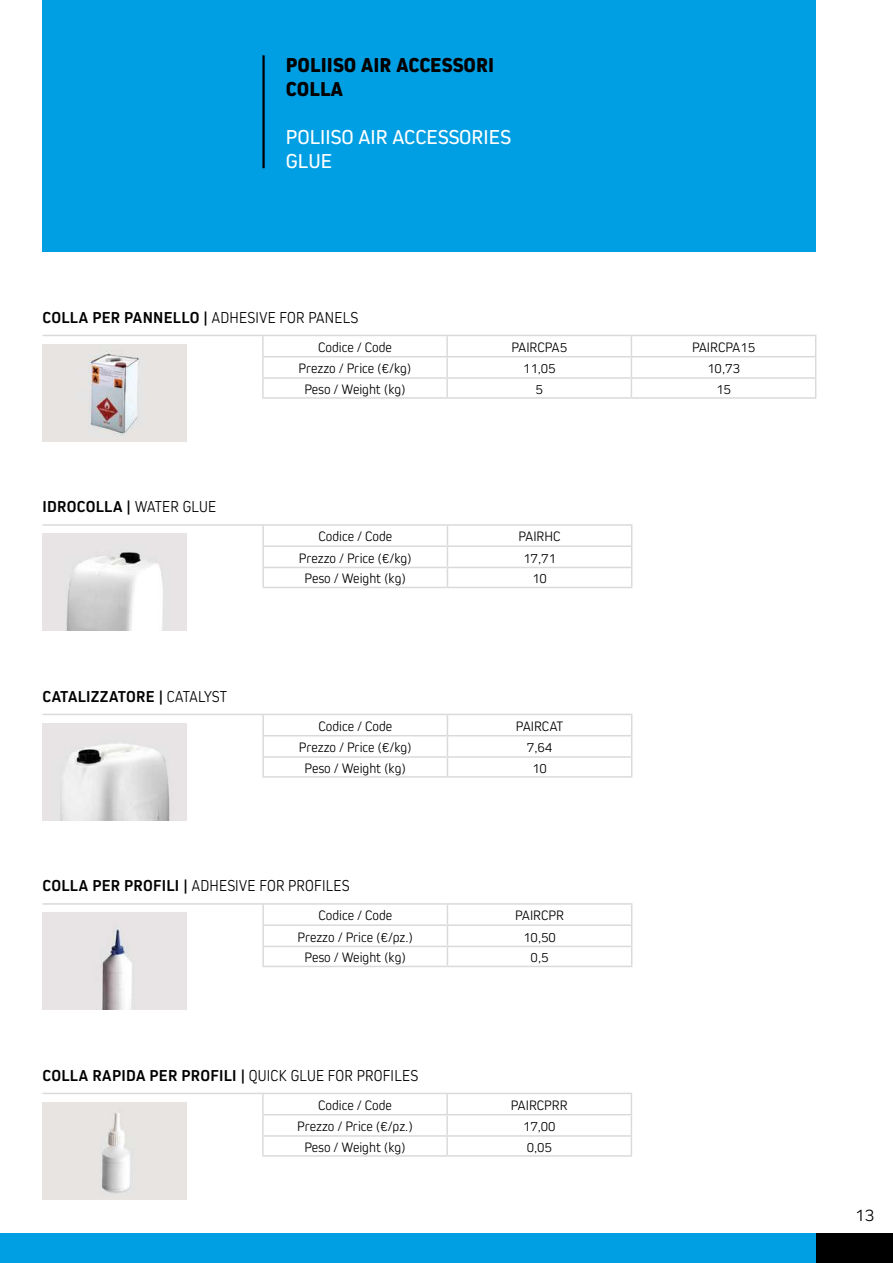
<style>
.page{position:relative;width:893px;height:1263px;background:#fff}
.page>*{position:absolute;margin:0;border:0;box-sizing:border-box;transform-origin:0 0}
.t1{font:21px/24px "Kiro";color:#fff}
.t2{font:800 21px/24px "Kiro";color:#000}
.t3{font:300 18px "Kiro";color:#000}
.t4{font:700 16.5px "Kiro";letter-spacing:.015em;color:#000}
.t5{font:300 16.5px "Kiro";letter-spacing:.015em;color:#000;scale:.91 1}
.t6{font:300 14.25px "Kiro";color:#000}
.s1{font-weight:300}
.s2{font-weight:700}
</style>
<div class="page">
<div style="left:43px;top:0;width:773px;height:252px;background:#009fe3"></div>
<div style="left:0;top:1233px;width:816px;height:30px;background:#009fe3"></div>
<div style="left:816px;top:1233px;width:77px;height:30px;background:#000"></div>
<hr style="left:262px;top:55px;width:3px;height:113px;background:#000">
<hr style="left:43px;top:335px;width:220px;height:1px;background:#dadada">
<hr style="left:43px;top:524px;width:220px;height:2px;background:#dadada">
<hr style="left:43px;top:714px;width:220px;height:1px;background:#dadada">
<hr style="left:43px;top:903px;width:220px;height:2px;background:#dadada">
<hr style="left:43px;top:1093px;width:220px;height:1px;background:#dadada">
<img style="left:43px;top:344px;width:144px;height:97px">
<img style="left:43px;top:534px;width:144px;height:97px">
<img style="left:43px;top:723px;width:144px;height:97px">
<img style="left:43px;top:913px;width:144px;height:97px">
<img style="left:43px;top:1102px;width:144px;height:97px">
<hr style="left:262px;top:336px;width:2px;height:20px;background:#dadada">
<hr style="left:446px;top:336px;width:2px;height:20px;background:#dadada">
<hr style="left:262px;top:357px;width:2px;height:20px;background:#dadada">
<hr style="left:446px;top:357px;width:2px;height:20px;background:#dadada">
<svg style="left:262px;top:379px;width:2px;height:18px"></svg>
<svg style="left:446px;top:379px;width:2px;height:18px"></svg>
<hr style="left:262px;top:335px;width:185px;height:1px;background:#dadada">
<hr style="left:447px;top:335px;width:184px;height:1px;background:#dadada">
<hr style="left:631px;top:335px;width:185px;height:1px;background:#dadada">
<hr style="left:262px;top:356px;width:185px;height:1px;background:#dadada">
<hr style="left:447px;top:356px;width:184px;height:1px;background:#dadada">
<hr style="left:631px;top:356px;width:185px;height:1px;background:#dadada">
<hr style="left:262px;top:377px;width:185px;height:2px;background:#dadada">
<hr style="left:447px;top:377px;width:184px;height:2px;background:#dadada">
<hr style="left:631px;top:377px;width:185px;height:2px;background:#dadada">
<hr style="left:262px;top:397px;width:185px;height:2px;background:#dadada">
<hr style="left:447px;top:397px;width:184px;height:2px;background:#dadada">
<hr style="left:631px;top:397px;width:185px;height:2px;background:#dadada">
<svg style="left:631px;top:336px;width:1px;height:61px"></svg>
<svg style="left:815px;top:336px;width:1px;height:61px"></svg>
<svg style="left:262px;top:526px;width:2px;height:19px"></svg>
<hr style="left:262px;top:547px;width:2px;height:20px;background:#dadada">
<svg style="left:262px;top:568px;width:2px;height:19px"></svg>
<svg style="left:447px;top:526px;width:1px;height:61px"></svg>
<hr style="left:262px;top:524px;width:185px;height:2px;background:#dadada">
<hr style="left:447px;top:524px;width:185px;height:2px;background:#dadada">
<hr style="left:262px;top:545px;width:185px;height:2px;background:#dadada">
<hr style="left:447px;top:545px;width:185px;height:2px;background:#dadada">
<hr style="left:262px;top:567px;width:185px;height:1px;background:#dadada">
<hr style="left:447px;top:567px;width:185px;height:1px;background:#dadada">
<hr style="left:262px;top:587px;width:185px;height:1px;background:#dadada">
<hr style="left:447px;top:587px;width:185px;height:1px;background:#dadada">
<svg style="left:631px;top:526px;width:1px;height:61px"></svg>
<hr style="left:262px;top:715px;width:2px;height:20px;background:#dadada">
<hr style="left:262px;top:736px;width:2px;height:20px;background:#dadada">
<svg style="left:262px;top:758px;width:2px;height:18px"></svg>
<svg style="left:447px;top:715px;width:1px;height:61px"></svg>
<hr style="left:262px;top:714px;width:185px;height:1px;background:#dadada">
<hr style="left:447px;top:714px;width:185px;height:1px;background:#dadada">
<hr style="left:262px;top:735px;width:185px;height:1px;background:#dadada">
<hr style="left:447px;top:735px;width:185px;height:1px;background:#dadada">
<hr style="left:262px;top:756px;width:185px;height:2px;background:#dadada">
<hr style="left:447px;top:756px;width:185px;height:2px;background:#dadada">
<hr style="left:262px;top:776px;width:185px;height:2px;background:#dadada">
<hr style="left:447px;top:776px;width:185px;height:2px;background:#dadada">
<svg style="left:631px;top:715px;width:1px;height:61px"></svg>
<svg style="left:262px;top:905px;width:2px;height:19px"></svg>
<hr style="left:262px;top:926px;width:2px;height:20px;background:#dadada">
<svg style="left:262px;top:947px;width:2px;height:19px"></svg>
<svg style="left:447px;top:905px;width:1px;height:61px"></svg>
<hr style="left:262px;top:903px;width:185px;height:2px;background:#dadada">
<hr style="left:447px;top:903px;width:185px;height:2px;background:#dadada">
<hr style="left:262px;top:924px;width:185px;height:2px;background:#dadada">
<hr style="left:447px;top:924px;width:185px;height:2px;background:#dadada">
<hr style="left:262px;top:946px;width:185px;height:1px;background:#dadada">
<hr style="left:447px;top:946px;width:185px;height:1px;background:#dadada">
<hr style="left:262px;top:966px;width:185px;height:1px;background:#dadada">
<hr style="left:447px;top:966px;width:185px;height:1px;background:#dadada">
<svg style="left:631px;top:905px;width:1px;height:61px"></svg>
<hr style="left:262px;top:1094px;width:2px;height:20px;background:#dadada">
<hr style="left:446px;top:1094px;width:2px;height:20px;background:#dadada">
<hr style="left:262px;top:1115px;width:2px;height:20px;background:#dadada">
<hr style="left:446px;top:1115px;width:2px;height:20px;background:#dadada">
<svg style="left:262px;top:1137px;width:2px;height:18px"></svg>
<svg style="left:446px;top:1137px;width:2px;height:18px"></svg>
<hr style="left:262px;top:1093px;width:185px;height:1px;background:#dadada">
<hr style="left:447px;top:1093px;width:185px;height:1px;background:#dadada">
<hr style="left:262px;top:1114px;width:185px;height:1px;background:#dadada">
<hr style="left:447px;top:1114px;width:185px;height:1px;background:#dadada">
<hr style="left:262px;top:1135px;width:185px;height:2px;background:#dadada">
<hr style="left:447px;top:1135px;width:185px;height:2px;background:#dadada">
<hr style="left:262px;top:1155px;width:185px;height:2px;background:#dadada">
<hr style="left:447px;top:1155px;width:185px;height:2px;background:#dadada">
<svg style="left:631px;top:1094px;width:1px;height:61px"></svg>
<h1 class="t2" style="left:286px;top:53px;width:210px">POLIISO AIR ACCESSORI<br>COLLA</h1>
<h1 class="t1" style="left:286px;top:125px;width:226px">POLIISO AIR ACCESSORIES<br>GLUE</h1>
<p class="t4" style="left:43px;top:308px;width:317px">COLLA PER PANNELLO | <span class="s1">ADHESIVE FOR PANELS</span></p>
<p class="t4" style="left:43px;top:497px;width:175px">IDROCOLLA | <span class="s1">WATER GLUE</span></p>
<p class="t4" style="left:43px;top:687px;width:186px">CATALIZZATORE | <span class="s1">CATALYST</span></p>
<p class="t6" style="left:318px;top:339px;width:75px">Codice / Code</p>
<p class="t6" style="left:511px;top:339px;width:57px">PAIRCPA5</p>
<p class="t6" style="left:692px;top:339px;width:65px">PAIRCPA15</p>
<p class="t6" style="left:299px;top:360px;width:114px">Prezzo / Price (€/kg)</p>
<p class="t6" style="left:523px;top:360px;width:34px">11,05</p>
<p class="t6" style="left:707px;top:360px;width:34px">10,73</p>
<p class="t6" style="left:304px;top:381px;width:103px">Peso / Weight (kg)</p>
<p class="t6" style="left:536px;top:381px;width:9px">5</p>
<p class="t6" style="left:716px;top:381px;width:16px">15</p>
<p class="t6" style="left:318px;top:528px;width:75px">Codice / Code</p>
<p class="t6" style="left:518px;top:528px;width:44px">PAIRHC</p>
<p class="t6" style="left:299px;top:550px;width:114px">Prezzo / Price (€/kg)</p>
<p class="t6" style="left:523px;top:550px;width:34px">17,71</p>
<p class="t6" style="left:305px;top:570px;width:103px">Peso / Weight (kg)</p>
<p class="t6" style="left:532px;top:570px;width:16px">10</p>
<p class="t6" style="left:318px;top:718px;width:75px">Codice / Code</p>
<p class="t6" style="left:516px;top:718px;width:49px">PAIRCAT</p>
<p class="t6" style="left:299px;top:739px;width:114px">Prezzo / Price (€/kg)</p>
<p class="t6" style="left:527px;top:739px;width:27px">7,64</p>
<p class="t6" style="left:305px;top:760px;width:103px">Peso / Weight (kg)</p>
<p class="t6" style="left:532px;top:760px;width:16px">10</p>
<p class="t5" style="left:43px;top:876px;width:339px"><span class="s2">COLLA PER PROFILI |</span> ADHESIVE FOR PROFILES</p>
<p class="t6" style="left:318px;top:907px;width:75px">Codice / Code</p>
<p class="t6" style="left:515px;top:907px;width:50px">PAIRCPR</p>
<p class="t6" style="left:298px;top:928px;width:117px">Prezzo / Price (€/pz.)</p>
<p class="t6" style="left:523px;top:928px;width:34px">10,50</p>
<p class="t6" style="left:305px;top:949px;width:103px">Peso / Weight (kg)</p>
<p class="t6" style="left:531px;top:949px;width:19px">0,5</p>
<p class="t4" style="left:43px;top:1066px;width:377px">COLLA RAPIDA PER PROFILI | <span class="s1">QUICK GLUE FOR PROFILES</span></p>
<p class="t6" style="left:318px;top:1097px;width:75px">Codice / Code</p>
<p class="t6" style="left:511px;top:1097px;width:58px">PAIRCPRR</p>
<p class="t6" style="left:297px;top:1118px;width:117px">Prezzo / Price (€/pz.)</p>
<p class="t6" style="left:523px;top:1118px;width:34px">17,00</p>
<p class="t6" style="left:304px;top:1139px;width:103px">Peso / Weight (kg)</p>
<p class="t6" style="left:527px;top:1139px;width:27px">0,05</p>
<p class="t3" style="left:855px;top:1205px;width:21px">13</p>
</div>
